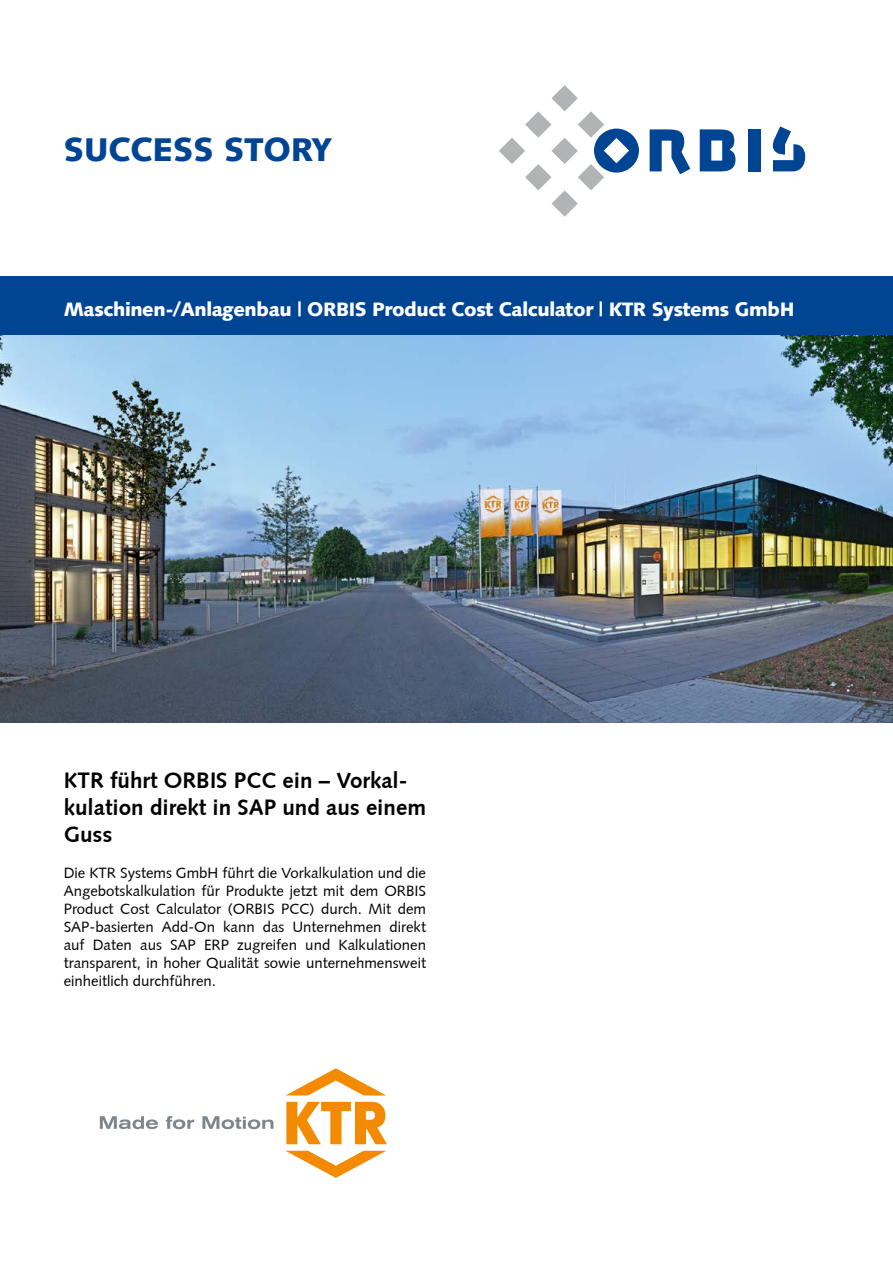
<style>
.page{position:relative;width:893px;height:1263px;background:#fff}
.page>*{position:absolute;margin:0;border:0;box-sizing:border-box;transform-origin:0 0}
.t1{font:900 33px "Syntax";color:#004494}
.t2{font:700 22.5px/27px "Syntax";color:#000}
.t3{font:900 19.5px "Syntax";letter-spacing:-.02em;color:#fff}
.t4{font:15px/18px "Syntax";color:#000;text-align:justify}
</style>
<div class="page">
<div style="left:0;top:276px;width:893px;height:64px;background:#004494"></div>
<svg style="left:700px;top:129px;width:36px;height:43px"></svg>
<div style="left:748px;top:129px;width:12px;height:42px;background:#004494"></div>
<svg style="left:650px;top:129px;width:40px;height:45px"></svg>
<svg style="left:499px;top:85px;width:140px;height:132px"></svg>
<svg style="left:772px;top:126px;width:33px;height:45px"></svg>
<img style="left:0;top:336px;width:893px;height:387px">
<svg style="left:100px;top:1116px;width:58px;height:13px"></svg>
<svg style="left:166px;top:1116px;width:28px;height:13px"></svg>
<svg style="left:202px;top:1116px;width:71px;height:13px"></svg>
<svg style="left:286px;top:1068px;width:100px;height:27px"></svg>
<svg style="left:286px;top:1151px;width:100px;height:27px"></svg>
<svg style="left:286px;top:1102px;width:101px;height:42px"></svg>
<h1 class="t1" style="left:64px;top:130px;width:269px">SUCCESS STORY</h1>
<h3 class="t3" style="left:64px;top:297px;width:732px">Maschinen-/Anlagenbau | ORBIS Product Cost Calculator | KTR Systems GmbH</h3>
<h2 class="t2" style="left:64px;top:766px;width:364px">KTR führt ORBIS PCC ein – Vorkal&shy;kulation direkt in SAP und aus einem<br>Guss</h2>
<p class="t4" style="left:64px;top:863px;width:364px">Die KTR Systems GmbH führt die Vorkalkulation und die Angebotskalkulation für Produkte jetzt mit dem ORBIS Product Cost Calculator (ORBIS PCC) durch. Mit dem SAP-basierten Add-On kann das Unternehmen direkt auf Daten aus SAP ERP zugreifen und Kalkulationen transparent, in hoher Qualität sowie unternehmensweit einheitlich durchführen.</p>
</div>
